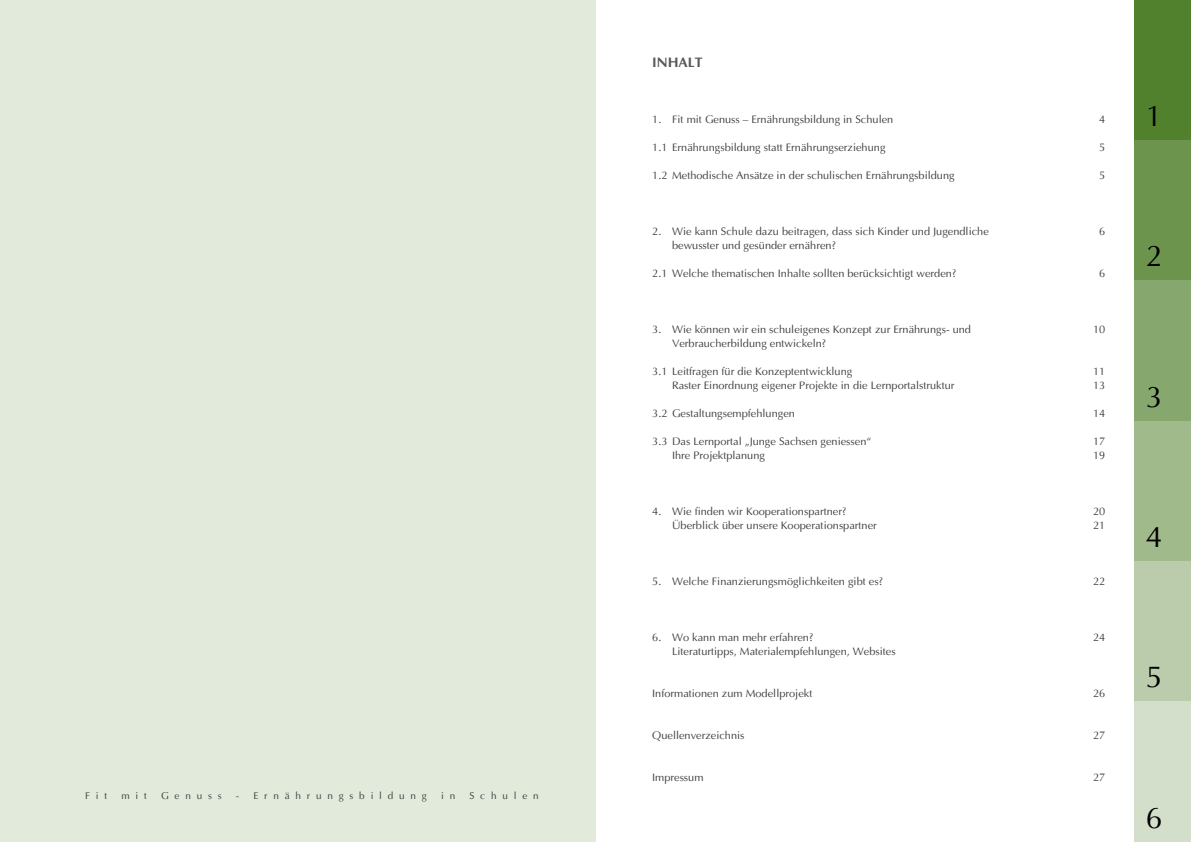
<style>
.page{position:relative;width:1191px;height:842px;background:#fff}
.page>*{position:absolute;margin:0;border:0;box-sizing:border-box;transform-origin:0 0}
.t1{font:30px "Ottawa Plain";color:#000}
.t2{font:700 14px "Ottawa";color:#58585a}
.t3{font:11px "Ottawa Plain";color:#3e3d40}
.t4{font:10px "Ottawa Plain";letter-spacing:.58em;color:#3e3d40}
</style>
<div class="page">
<div style="left:1134px;top:0;width:57px;height:146px;background:#52812e"></div>
<div style="left:1134px;top:140px;width:57px;height:146px;background:#6c944d"></div>
<div style="left:1134px;top:281px;width:57px;height:147px;background:#86a76d"></div>
<div style="left:1134px;top:421px;width:57px;height:148px;background:#a0ba8c"></div>
<div style="left:1134px;top:561px;width:57px;height:146px;background:#baccab"></div>
<div style="left:1134px;top:702px;width:57px;height:140px;background:#d4dfcb"></div>
<div style="left:0;top:0;width:595px;height:842px;background:#e2eadb"></div>
<p class="t4" style="left:85px;top:790px;width:24px">Fit</p>
<p class="t4" style="left:121px;top:790px;width:27px">mit</p>
<p class="t4" style="left:161px;top:790px;width:62px">Genuss</p>
<p class="t4" style="left:236px;top:790px;width:192px">- Ernährungsbildung</p>
<p class="t4" style="left:441px;top:790px;width:16px">i n</p>
<p class="t4" style="left:469px;top:790px;width:71px">Schulen</p>
<p class="t2" style="left:652px;top:54px;width:52px">INHALT</p>
<p class="t3" style="left:652px;top:113px;width:243px">1. Fit mit Genuss – Ernährungsbildung in Schulen</p>
<p class="t3" style="left:1099px;top:113px;width:8px">4</p>
<p class="t3" style="left:652px;top:141px;width:235px">1.1 Ernährungsbildung statt Ernährungserziehung</p>
<p class="t3" style="left:1099px;top:141px;width:8px">5</p>
<p class="t3" style="left:652px;top:169px;width:304px">1.2 Methodische Ansätze in der schulischen Ernährungsbildung</p>
<p class="t3" style="left:1099px;top:169px;width:8px">5</p>
<p class="t3" style="left:652px;top:225px;width:338px">2. Wie kann Schule dazu beitragen, dass sich Kinder und Jugendliche</p>
<p class="t3" style="left:1099px;top:225px;width:8px">6</p>
<p class="t3" style="left:672px;top:239px;width:165px">bewusster und gesünder ernähren?</p>
<p class="t3" style="left:652px;top:267px;width:306px">2.1 Welche thematischen Inhalte sollten berücksichtigt werden?</p>
<p class="t3" style="left:1099px;top:267px;width:8px">6</p>
<p class="t3" style="left:652px;top:323px;width:320px">3. Wie können wir ein schuleigenes Konzept zur Ernährungs- und</p>
<p class="t3" style="left:1093px;top:323px;width:14px">10</p>
<p class="t3" style="left:672px;top:337px;width:156px">Verbraucherbildung entwickeln?</p>
<p class="t3" style="left:652px;top:365px;width:202px">3.1 Leitfragen für die Konzeptentwicklung</p>
<p class="t3" style="left:1093px;top:365px;width:14px">11</p>
<p class="t3" style="left:672px;top:379px;width:284px">Raster Einordnung eigener Projekte in die Lernportalstruktur</p>
<p class="t3" style="left:1093px;top:379px;width:14px">13</p>
<p class="t3" style="left:652px;top:407px;width:144px">3.2 Gestaltungsempfehlungen</p>
<p class="t3" style="left:1093px;top:407px;width:14px">14</p>
<p class="t3" style="left:652px;top:435px;width:221px">3.3 Das Lernportal „Junge Sachsen geniessen“</p>
<p class="t3" style="left:1093px;top:435px;width:14px">17</p>
<p class="t3" style="left:672px;top:449px;width:94px">Ihre Projektplanung</p>
<p class="t3" style="left:1093px;top:449px;width:14px">19</p>
<p class="t3" style="left:652px;top:505px;width:196px">4. Wie finden wir Kooperationspartner?</p>
<p class="t3" style="left:1093px;top:505px;width:14px">20</p>
<p class="t3" style="left:672px;top:519px;width:206px">Überblick über unsere Kooperationspartner</p>
<p class="t3" style="left:1093px;top:519px;width:14px">21</p>
<p class="t3" style="left:652px;top:575px;width:232px">5. Welche Finanzierungsmöglichkeiten gibt es?</p>
<p class="t3" style="left:1093px;top:575px;width:14px">22</p>
<p class="t3" style="left:652px;top:631px;width:163px">6. Wo kann man mehr erfahren?</p>
<p class="t3" style="left:1093px;top:631px;width:14px">24</p>
<p class="t3" style="left:672px;top:645px;width:225px">Literaturtipps, Materialempfehlungen, Websites</p>
<p class="t3" style="left:652px;top:687px;width:162px">Informationen zum Modellprojekt</p>
<p class="t3" style="left:1093px;top:687px;width:14px">26</p>
<p class="t3" style="left:652px;top:729px;width:94px">Quellenverzeichnis</p>
<p class="t3" style="left:1093px;top:729px;width:14px">27</p>
<p class="t3" style="left:652px;top:771px;width:53px">Impressum</p>
<p class="t3" style="left:1093px;top:771px;width:14px">27</p>
<h1 class="t1" style="left:1145px;top:98px;width:18px">1</h1>
<h1 class="t1" style="left:1145px;top:239px;width:18px">2</h1>
<h1 class="t1" style="left:1145px;top:379px;width:18px">3</h1>
<h1 class="t1" style="left:1145px;top:519px;width:18px">4</h1>
<h1 class="t1" style="left:1145px;top:660px;width:18px">5</h1>
<h1 class="t1" style="left:1145px;top:800px;width:18px">6</h1>
</div>
